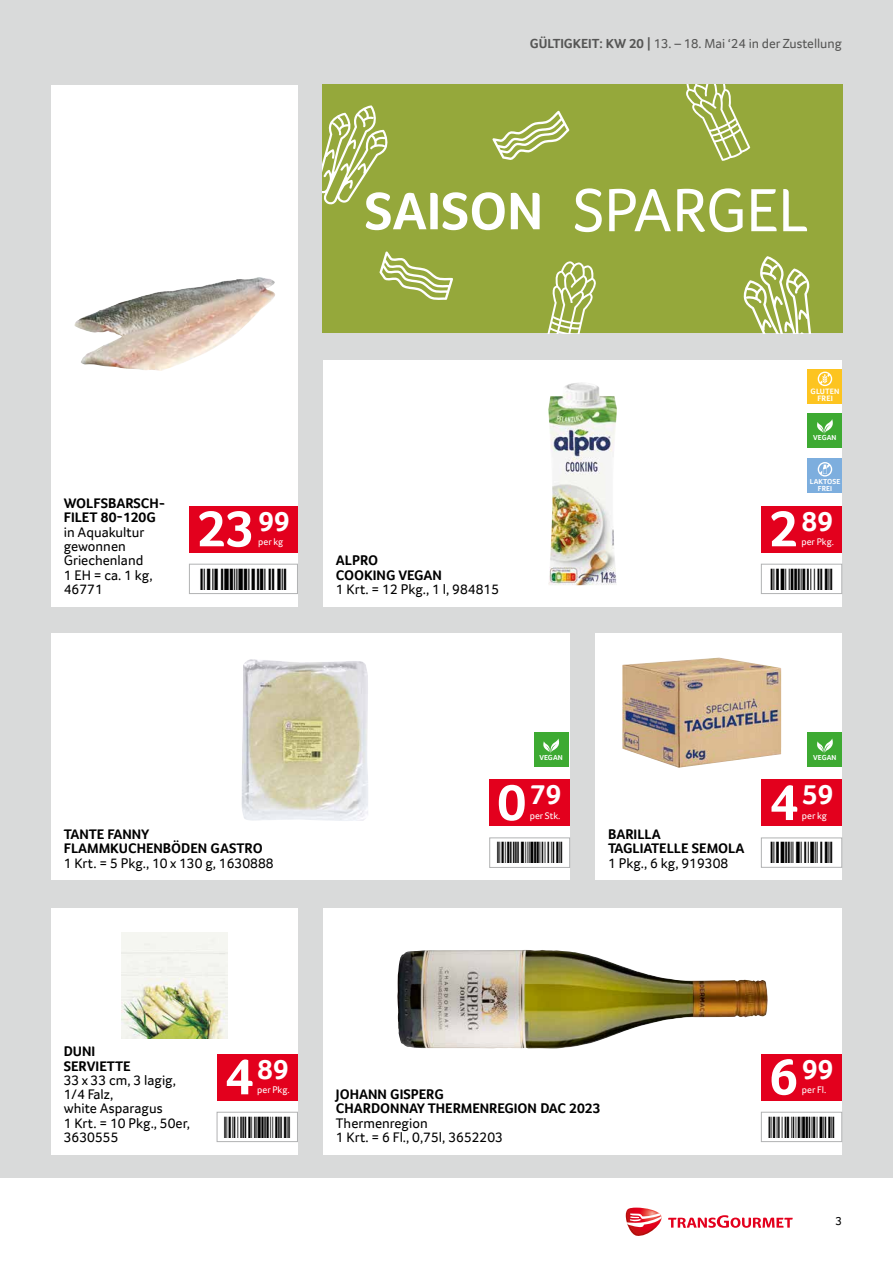
<style>
.page{position:relative;width:893px;height:1263px;background:#fff}
.page>*{position:absolute;margin:0;border:0;box-sizing:border-box;transform-origin:0 0}
.t1{font:62.85px "Transgourmet";color:#fff}
.t2{font:700 52.5px "Transgourmet";color:#fff}
.t3{font:700 28.5px "Transgourmet";color:#fff}
.t4{font:24.15px "Code 128";color:#000;scale:1.23 1}
.t5{font:14.25px/14.2px "Transgourmet";color:#000}
.t6{font:700 14.25px/14.2px "Transgourmet";color:#000}
.t7{font:13.5px "Transgourmet";color:#565655}
.t8{font:12px "Transgourmet";color:#000}
.t9{font:9.75px "Transgourmet";color:#fff}
.t10{font:700 7.95px/6.6px "Transgourmet";letter-spacing:.02em;color:#fff;text-align:center}
.t11{font:700 7.5px/6.1px "Transgourmet";letter-spacing:.02em;color:#fff;text-align:center}
.s1{font-weight:700}
.s2{font-weight:700;font-size:54.15px}
.s3{font-size:52.5px}
</style>
<div class="page">
<svg style="left:625px;top:1207px;width:168px;height:29px"></svg>
<div style="left:0;top:0;width:893px;height:1178px;background:#d9dada"></div>
<div style="left:51px;top:85px;width:247px;height:521px;background:#fff"></div>
<div style="left:323px;top:360px;width:519px;height:246px;background:#fff"></div>
<svg style="left:51px;top:634px;width:519px;height:246px;background:#f8f7f3"></svg>
<svg style="left:595px;top:634px;width:247px;height:246px;background:#f6f2ed"></svg>
<div style="left:51px;top:908px;width:247px;height:246px;background:#fff"></div>
<div style="left:323px;top:908px;width:519px;height:246px;background:#fff"></div>
<div style="left:322px;top:85px;width:521px;height:248px;background:#95a83b"></div>
<svg style="left:322px;top:105px;width:66px;height:100px"></svg>
<svg style="left:686px;top:85px;width:64px;height:76px"></svg>
<svg style="left:492px;top:111px;width:77px;height:49px"></svg>
<svg style="left:743px;top:256px;width:68px;height:77px"></svg>
<svg style="left:547px;top:261px;width:49px;height:72px"></svg>
<svg style="left:379px;top:251px;width:74px;height:49px"></svg>
<img style="left:75px;top:277px;width:200px;height:94px">
<div style="left:189px;top:506px;width:109px;height:46px;background:#e3001d"></div>
<div style="left:189px;top:564px;width:109px;height:30px;border:1px solid #b1b2b3"></div>
<img style="left:548px;top:382px;width:69px;height:203px">
<div style="left:761px;top:506px;width:81px;height:46px;background:#e3001d"></div>
<div style="left:761px;top:564px;width:81px;height:30px;border:1px solid #b1b2b3"></div>
<div style="left:808px;top:459px;width:34px;height:34px;background:#7daede"></div>
<svg style="left:818px;top:462px;width:14px;height:14px"></svg>
<div style="left:808px;top:413px;width:34px;height:34px;background:#3daa32"></div>
<svg style="left:817px;top:419px;width:16px;height:15px"></svg>
<div style="left:808px;top:369px;width:34px;height:34px;background:#fdc420"></div>
<svg style="left:818px;top:372px;width:14px;height:14px"></svg>
<img style="left:242px;top:659px;width:9px;height:160px">
<div style="left:489px;top:779px;width:81px;height:47px;background:#e3001d"></div>
<div style="left:490px;top:838px;width:80px;height:29px;border:1px solid #b1b2b3"></div>
<div style="left:534px;top:733px;width:34px;height:34px;background:#3daa32"></div>
<svg style="left:543px;top:738px;width:16px;height:15px"></svg>
<img style="left:622px;top:658px;width:97px;height:94px">
<div style="left:761px;top:779px;width:81px;height:47px;background:#e3001d"></div>
<div style="left:761px;top:838px;width:81px;height:29px;border:1px solid #b1b2b3"></div>
<div style="left:808px;top:733px;width:34px;height:34px;background:#3daa32"></div>
<svg style="left:817px;top:738px;width:16px;height:15px"></svg>
<img style="left:121px;top:932px;width:107px;height:107px">
<div style="left:217px;top:1054px;width:81px;height:46px;background:#e3001d"></div>
<div style="left:217px;top:1112px;width:81px;height:30px;border:1px solid #b1b2b3"></div>
<img style="left:397px;top:950px;width:371px;height:98px">
<div style="left:761px;top:1054px;width:81px;height:46px;background:#e3001d"></div>
<div style="left:761px;top:1112px;width:81px;height:30px;border:1px solid #b1b2b3"></div>
<svg style="left:497px;top:842px;width:65px;height:21px"></svg>
<svg style="left:771px;top:842px;width:61px;height:21px"></svg>
<p class="t7" style="left:530px;top:36px;width:314px"><span class="s1">GÜLTIGKEIT: KW 20 |</span> 13. – 18. Mai ‘24 in der Zustellung</p>
<h1 class="t1" style="left:364px;top:174px;width:445px"><span class="s2">SAISON</span> SPARGEL</h1>
<p class="t6" style="left:64px;top:496px;width:103px">WOLFSBARSCH-<br>FILET 80-120G</p>
<p class="t5" style="left:64px;top:525px;width:90px">in Aquakultur gewonnen<br>Griechenland<br>1 EH = ca. 1 kg,<br>46771</p>
<h2 class="t2" style="left:197px;top:498px;width:94px">23<sup>99</sup></h2>
<p class="t9" style="left:258px;top:536px;width:27px">per kg</p>
<p class="t6" style="left:336px;top:553px;width:108px">ALPRO<br>COOKING VEGAN</p>
<p class="t5" style="left:336px;top:582px;width:165px">1 Krt. = 12 Pkg., 1 l, 984815</p>
<p class="t10" style="left:811px;top:388px;width:30px">GLUTEN<br>FREI</p>
<p class="t11" style="left:813px;top:435px;width:25px">VEGAN</p>
<p class="t11" style="left:810px;top:479px;width:32px">LAKTOSE<br>FREI</p>
<h3 class="t3" style="left:769px;top:504px;width:66px"><span class="s3">2</span>89</h3>
<p class="t9" style="left:801px;top:536px;width:34px">per Pkg.</p>
<p class="t6" style="left:64px;top:827px;width:201px">TANTE FANNY<br>FLAMMKUCHENBÖDEN GASTRO</p>
<p class="t5" style="left:64px;top:855px;width:211px">1 Krt. = 5 Pkg., 10 x 130 g, 1630888</p>
<p class="t11" style="left:539px;top:754px;width:25px">VEGAN</p>
<p class="t11" style="left:813px;top:754px;width:25px">VEGAN</p>
<h3 class="t3" style="left:497px;top:778px;width:66px"><span class="s3">0</span>79</h3>
<p class="t9" style="left:530px;top:810px;width:32px">per Stk.</p>
<h3 class="t3" style="left:769px;top:778px;width:66px"><span class="s3">4</span>59</h3>
<p class="t9" style="left:802px;top:810px;width:27px">per kg</p>
<p class="t6" style="left:608px;top:827px;width:138px">BARILLA<br>TAGLIATELLE SEMOLA</p>
<p class="t5" style="left:608px;top:855px;width:122px">1 Pkg., 6 kg, 919308</p>
<p class="t6" style="left:64px;top:1044px;width:68px">DUNI<br>SERVIETTE</p>
<p class="t5" style="left:64px;top:1073px;width:128px">33 x 33 cm, 3 lagig,<br>1/4 Falz,<br>white Asparagus<br>1 Krt. = 10 Pkg., 50er,<br>3630555</p>
<h3 class="t3" style="left:225px;top:1052px;width:66px"><span class="s3">4</span>89</h3>
<p class="t9" style="left:257px;top:1084px;width:34px">per Pkg.</p>
<p class="t6" style="left:336px;top:1087px;width:266px">JOHANN GISPERG<br>CHARDONNAY THERMENREGION DAC 2023</p>
<p class="t5" style="left:336px;top:1115px;width:169px">Thermenregion<br>1 Krt. = 6 Fl., 0,75l, 3652203</p>
<h3 class="t3" style="left:769px;top:1052px;width:66px"><span class="s3">6</span>99</h3>
<p class="t9" style="left:802px;top:1084px;width:26px">per Fl.</p>
<h3 class="t4" style="left:793px;top:1115px;width:28px">✔✓□</h3>
<p class="t8" style="left:835px;top:1214px;width:8px">3</p>
</div>
